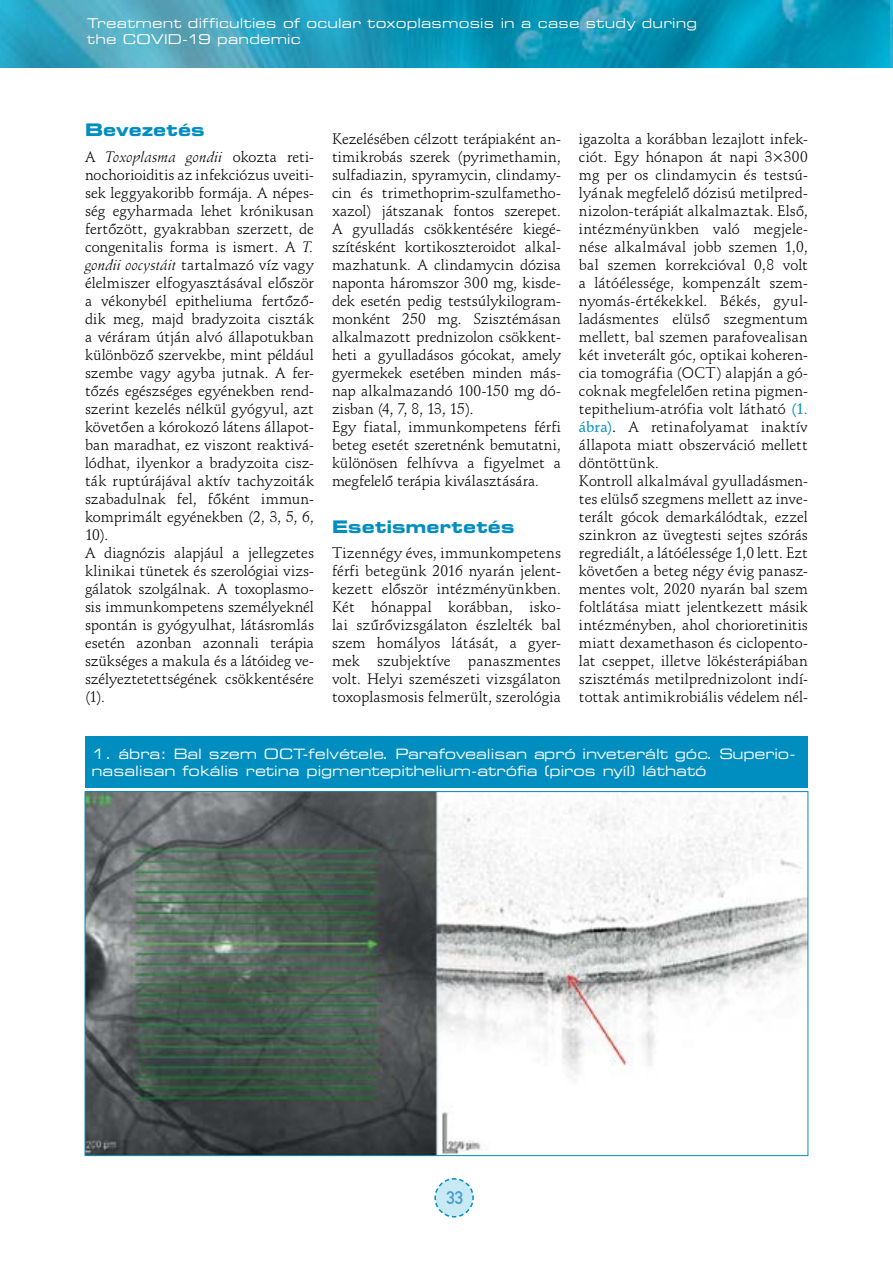
<style>
.page{position:relative;width:893px;height:1263px;background:#fff}
.page>*{position:absolute;margin:0;border:0;box-sizing:border-box;transform-origin:0 0}
.t1{font:18px "DIN Mittelschrift Alt PFL";color:#4a9eca}
.t2{font:700 17.25px "Square 721 Ex PFL";letter-spacing:.01em;color:#008ec0}
.t3{font:15px/18px "Schneidler PFL";color:#000}
.t4{font:14.25px/16.5px "Square 721 Ex PFL";color:#fff}
.t5{font:13.5px/16.2px "Square 721 Ex PFL";letter-spacing:.015em;color:#fff}
.s1{font-style:italic}
.s2{font-family:"Schneidler Md PFL";color:#008ec0}
.s3{font-family:"Schneidler Md PFL"}
</style>
<div class="page">
<img style="left:0;top:0;width:891px;height:68px">
<svg style="left:434px;top:1178px;width:40px;height:40px"></svg>
<img style="left:891px;top:0;width:2px;height:68px">
<img style="left:87px;top:793px;width:719px;height:361px">
<div style="left:85px;top:737px;width:723px;height:51px;background:#008ec0"></div>
<p class="t5" style="left:87px;top:15px;width:611px">Treatment difficulties of ocular toxoplasmosis in a case study during the COVID-19 pandemic</p>
<p class="t2" style="left:85px;top:119px;width:121px">Bevezetés</p>
<p class="t3" style="left:85px;top:148px;width:230px">A <span class="s1">Toxoplasma gondii</span> okozta reti&shy;nochorioiditis az infekciózus uveiti&shy;sek leggyakoribb formája. A népes&shy;ség egyharmada lehet krónikusan fertőzött, gyakrabban szerzett, de congenitalis forma is ismert. A <span class="s1">T. gondii oocystáit</span> tartalmazó víz vagy élelmiszer elfogyasztásával először a vékonybél epitheliuma fertőző&shy;dik meg, majd bradyzoita ciszták a véráram útján alvó állapotukban különböző szervekbe, mint például szembe vagy agyba jutnak. A fer&shy;tőzés egészséges egyénekben rend&shy;szerint kezelés nélkül gyógyul, azt követően a kórokozó látens állapot&shy;ban maradhat, ez viszont reaktivá&shy;lódhat, ilyenkor a bradyzoita cisz&shy;ták ruptúrájával aktív tachyzoiták szabadulnak fel, főként immun&shy;komprimált egyénekben (2, 3, 5, 6, 10).<br>A diagnózis alapjául a jellegzetes klinikai tünetek és szerológiai vizs&shy;gálatok szolgálnak. A toxoplasmo&shy;sis immunkompetens személyeknél spontán is gyógyulhat, látásromlás esetén azonban azonnali terápia szükséges a makula és a látóideg ve&shy;szélyeztetettségének csökkentésére (1).</p>
<p class="t3" style="left:332px;top:130px;width:230px">Kezelésében célzott terápiaként an&shy;timikrobás szerek (pyrimethamin, sulfadiazin, spyramycin, clindamy&shy;cin és trimethoprim-szulfametho&shy;xazol) játszanak fontos szerepet.<br>A gyulladás csökkentésére kiegé&shy;szítésként kortikoszteroidot alkal&shy;mazhatunk. A clindamycin dózisa naponta háromszor 300 mg, kisde&shy;dek esetén pedig testsúlykilogram&shy;monként 250 mg. Szisztémásan alkalmazott prednizolon csökkent&shy;heti a gyulladásos gócokat, amely gyermekek esetében minden más&shy;nap alkalmazandó 100-150 mg dó&shy;zisban (4, 7, 8, 13, 15).<br>Egy fiatal, immunkompetens férfi beteg esetét szeretnénk bemutatni, különösen felhívva a figyelmet a megfelelő terápia kiválasztására.</p>
<p class="t2" style="left:332px;top:516px;width:184px">Esetismertetés</p>
<p class="t3" style="left:332px;top:544px;width:230px;text-align:justify">Tizennégy éves, immunkompetens férfi betegünk 2016 nyarán jelent&shy;kezett először intézményünkben.<br>Két hónappal korábban, isko&shy;lai szűrővizsgálaton észlelték bal szem homályos látását, a gyer&shy;mek szubjektíve panaszmentes volt. Helyi szemészeti vizsgálaton toxoplasmosis felmerült, szerológia</p>
<p class="t3" style="left:579px;top:130px;width:230px">igazolta a korábban lezajlott infek&shy;ciót. Egy hónapon át napi 3×300 mg per os clindamycin és testsú&shy;lyának megfelelő dózisú metilpred&shy;nizolon-terápiát alkalmaztak. Első, intézményünkben való megjele&shy;nése alkalmával jobb szemen 1,0, bal szemen korrekcióval 0,8 volt a látóélessége, kompenzált szem&shy;nyomás-értékekkel. Békés, gyul&shy;ladásmentes elülső szegmentum mellett, bal szemen parafovealisan két inveterált góc, optikai koheren&shy;cia tomográfia (OCT) alapján a gó&shy;coknak megfelelően retina pigmen&shy;tepithelium-atrófia volt látható <span class="s2">(1. ábra)</span><span class="s3">.</span> A retinafolyamat inaktív állapota miatt obszerváció mellett döntöttünk.<br>Kontroll alkalmával gyulladásmen&shy;tes elülső szegmens mellett az inve&shy;terált gócok demarkálódtak, ezzel szinkron az üvegtesti sejtes szórás regrediált, a látóélessége 1,0 lett. Ezt követően a beteg négy évig panasz&shy;mentes volt, 2020 nyarán bal szem foltlátása miatt jelentkezett másik intézményben, ahol chorioretinitis miatt dexamethason és ciclopento&shy;lat cseppet, illetve lökésterápiában szisztémás metilprednizolont indí&shy;tottak antimikrobiális védelem nél-</p>
<p class="t4" style="left:91px;top:746px;width:706px">1. ábra: Bal szem OCT-felvétele. Parafovealisan apró inveterált góc. Superio&shy;nasalisan fokális retina pigmentepithelium-atrófia (piros nyíl) látható</p>
<p class="t1" style="left:447px;top:1187px;width:18px">33</p>
</div>
